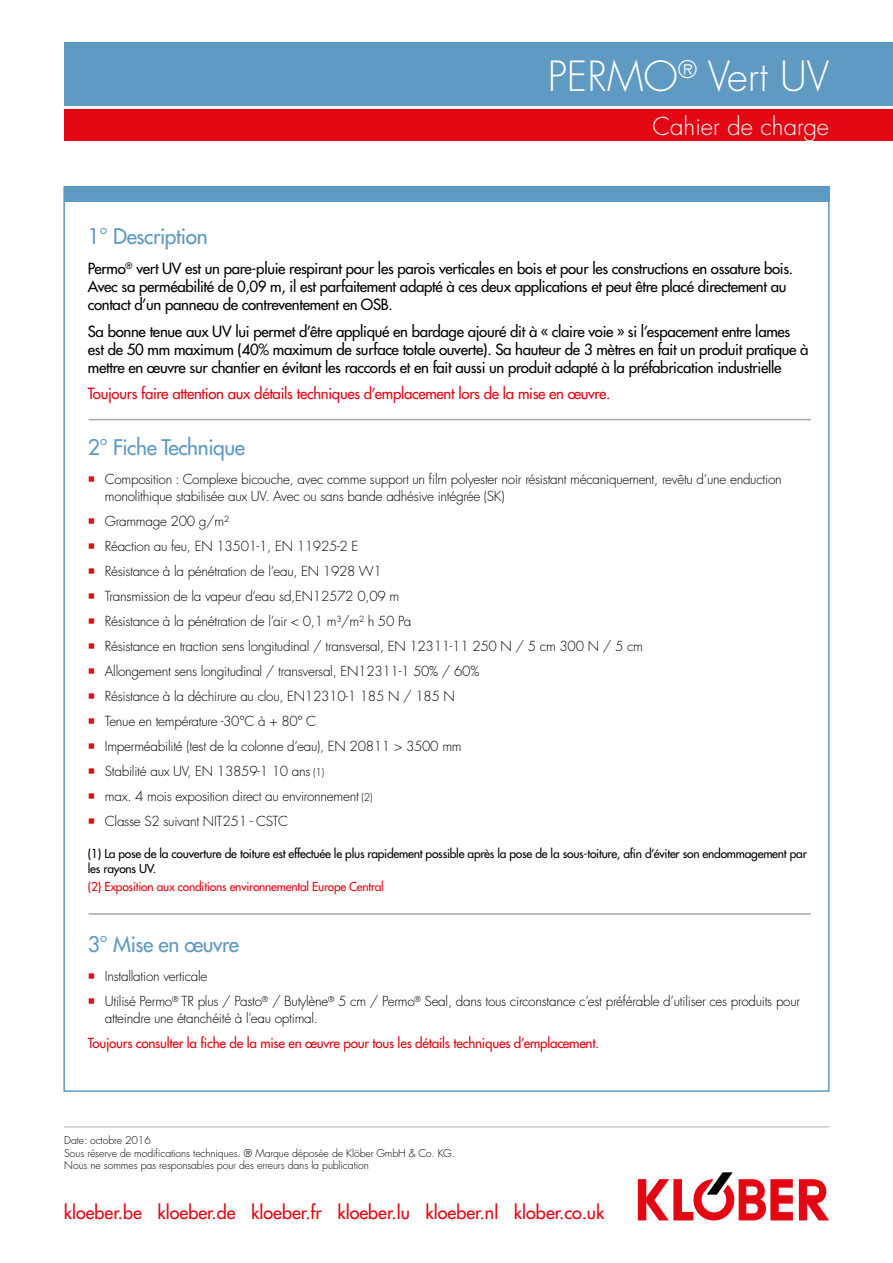
<style>
.page{position:relative;width:893px;height:1263px;background:#fff}
.page>*{position:absolute;margin:0;border:0;box-sizing:border-box;transform-origin:0 0}
.t1{font:300 40.5px "Futura LT Pro";color:#fff}
.t2{font:300 24px "Futura LT Pro";color:#fff}
.t3{font:500 21px "Futura LT Pro";letter-spacing:-.02em;color:#5f9ac3}
.t4{font:500 18px "Futura LT Pro";color:#e30613}
.t5{font:500 15px/18px "Futura LT Pro";letter-spacing:-.02em;color:#000}
.t6{font:500 15px "Futura LT Pro";letter-spacing:-.02em;color:#e30613}
.t7{font:300 13.5px/25px "Futura LT Pro";letter-spacing:-.02em;color:#000}
.t8{font:500 13.5px "Futura LT Pro";letter-spacing:-.02em;color:#e30613}
.t9{font:500 12px/14.4px "Futura LT Pro";letter-spacing:-.02em;color:#000}
.t10{font:500 12px "Futura LT Pro";letter-spacing:-.02em;color:#e30613}
.t11{font:300 10.5px/12.6px "Futura LT Pro";letter-spacing:-.01em;color:#000}
.s1{font-size:10.5px}
</style>
<div class="page">
<div style="left:64px;top:43px;width:829px;height:63px;background:#5f9ac3"></div>
<div style="left:64px;top:109px;width:829px;height:32px;background:#e30613"></div>
<svg style="left:799px;top:1179px;width:30px;height:41px"></svg>
<svg style="left:638px;top:1172px;width:155px;height:48px"></svg>
<hr style="left:64px;top:1127px;width:765px;height:1px;background:#a8a9ab">
<hr style="left:89px;top:419px;width:722px;height:1px;background:#a8a9ab">
<div style="left:64px;top:186px;width:766px;height:15px;background:#5f9ac3"></div>
<hr style="left:89px;top:913px;width:722px;height:2px;background:#a8a9ab">
<h1 class="t1" style="left:548px;top:50px;width:283px">PERMO<sup>®</sup> Vert UV</h1>
<h2 class="t2" style="left:652px;top:111px;width:178px">Cahier de charge</h2>
<h3 class="t3" style="left:88px;top:220px;width:121px">1° Description</h3>
<p class="t5" style="left:88px;top:259px;width:707px">Permo<sup>®</sup> vert UV est un pare-pluie respirant pour les parois verticales en bois et pour les constructions en ossature bois.<br>Avec sa perméabilité de 0,09 m, il est parfaitement adapté à ces deux applications et peut être placé directement au contact d’un panneau de contreventement en OSB.</p>
<p class="t5" style="left:88px;top:322px;width:722px">Sa bonne tenue aux UV lui permet d’être appliqué en bardage ajouré dit à « claire voie » si l’espacement entre lames est de 50 mm maximum (40% maximum de surface totale ouverte). Sa hauteur de 3 mètres en fait un produit pratique à mettre en œuvre sur chantier en évitant les raccords et en fait aussi un produit adapté à la préfabrication industrielle</p>
<p class="t6" style="left:88px;top:383px;width:524px">Toujours faire attention aux détails techniques d’emplacement lors de la mise en œuvre.</p>
<h3 class="t3" style="left:88px;top:432px;width:159px">2° Fiche Technique</h3>
<p class="t7" style="left:105px;top:471px;width:678px;line-height:16.5px">Composition : Complexe bicouche, avec comme support un film polyester noir résistant mécaniquement, revêtu d‘une enduction monolithique stabilisée aux UV. Avec ou sans bande adhésive intégrée (SK)</p>
<p class="t7" style="left:105px;top:509px;width:540px">Grammage 200 g/m²<br>Réaction au feu, EN 13501-1, EN 11925-2 E<br>Résistance à la pénétration de l‘eau, EN 1928 W1<br>Transmission de la vapeur d‘eau sd,EN12572 0,09 m<br>Résistance à la pénétration de l’air &lt; 0,1 m³/m² h 50 Pa<br>Résistance en traction sens longitudinal / transversal, EN 12311-11 250 N / 5 cm 300 N / 5 cm Allongement sens longitudinal / transversal, EN12311-1 50% / 60%<br>Résistance à la déchirure au clou, EN12310-1 185 N / 185 N<br>Tenue en température -30°C à + 80° C<br>Imperméabilité (test de la colonne d‘eau), EN 20811 &gt; 3500 mm<br>Stabilité aux UV, EN 13859-1 10 ans <span class="s1">(1)<br></span>max. 4 mois exposition direct au environnement <span class="s1">(2)<br></span>Classe S2 suivant NIT251 - CSTC</p>
<p class="t9" style="left:88px;top:846px;width:720px">(1) La pose de la couverture de toiture est effectuée le plus rapidement possible après la pose de la sous-toiture, afin d’éviter son endommagement par les rayons UV.</p>
<p class="t10" style="left:88px;top:878px;width:298px">(2) Exposition aux conditions environnemental Europe Central</p>
<h3 class="t3" style="left:88px;top:929px;width:153px">3° Mise en œuvre</h3>
<p class="t7" style="left:105px;top:964px;width:697px">Installation verticale<br>Utilisé Permo<sup>®</sup> TR plus / Pasto<sup>®</sup> / Butylène<sup>®</sup> 5 cm / Permo<sup>®</sup> Seal, dans tous circonstance c’est préférable d’utiliser ces produits pour</p>
<p class="t7" style="left:105px;top:1005px;width:215px">atteindre une étanchéité à l’eau optimal.</p>
<p class="t8" style="left:88px;top:1033px;width:513px">Toujours consulter la fiche de la mise en œuvre pour tous les détails techniques d’emplacement.</p>
<p class="t11" style="left:64px;top:1134px;width:392px">Date: octobre 2016<br>Sous réserve de modifications techniques. ® Marque déposée de Klöber GmbH &amp; Co. KG.<br>Nous ne sommes pas responsables pour des erreurs dans la publication</p>
<h3 class="t4" style="left:64px;top:1199px;width:542px">kloeber.be kloeber.de kloeber.fr kloeber.lu kloeber.nl klober.co.uk</h3>
</div>
